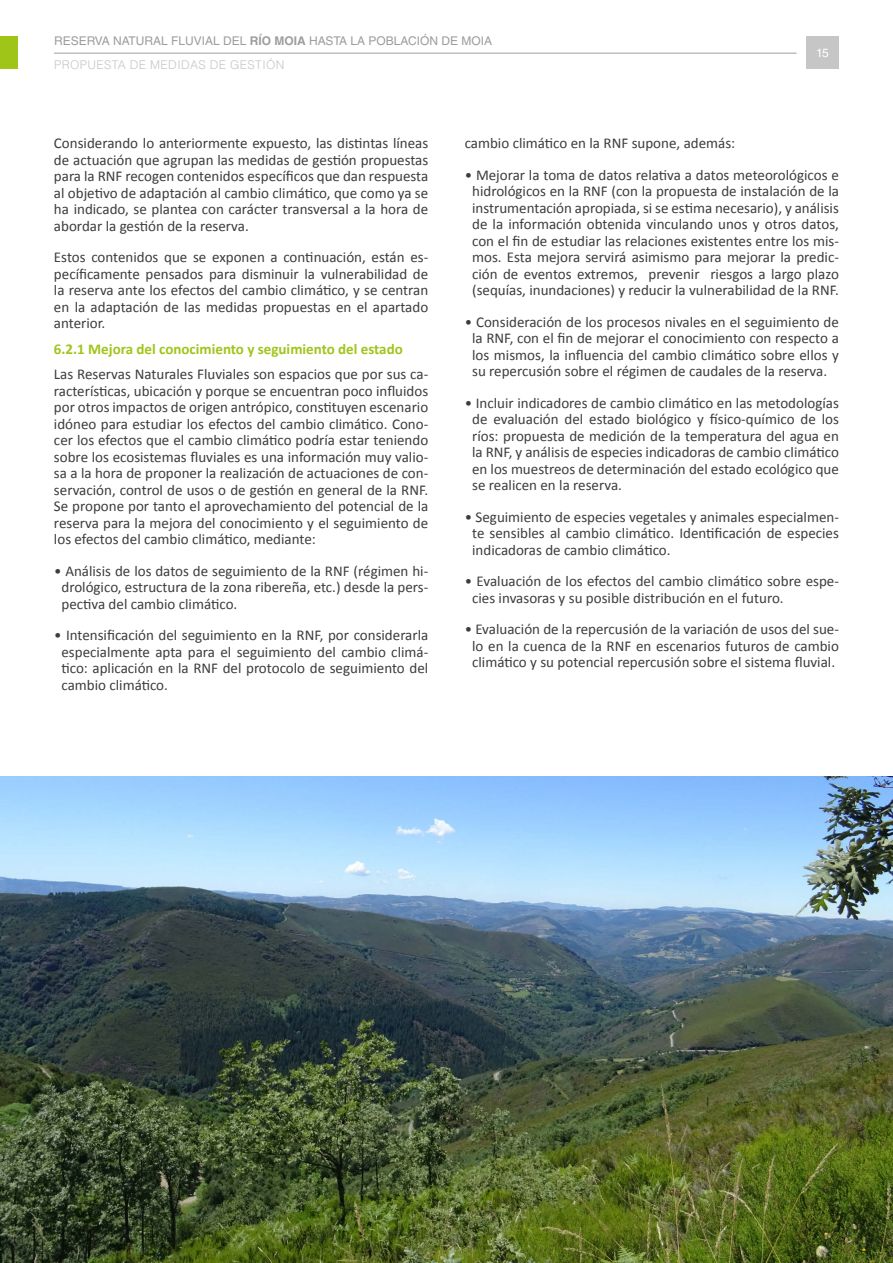
<style>
.page{position:relative;width:893px;height:1263px;background:#fff}
.page>*{position:absolute;margin:0;border:0;box-sizing:border-box;transform-origin:0 0}
.t1{font:15px/16.5px "Calibri";color:#3c3c3b;text-align:justify}
.t2{font:700 15px "Calibri";color:#a0c519}
.t3{font:12px/24.5px "Helvetica LT Std";color:#9d9d9c}
.t4{font:12px "Helvetica LT Std";color:#fff}
.s1{font-weight:700}
.s2{font-weight:300;color:#c6c6c6}
</style>
<div class="page">
<hr style="left:54px;top:53px;width:743px;height:1px;background:#9d9d9c">
<div style="left:0;top:36px;width:18px;height:33px;background:#a0c519"></div>
<div style="left:806px;top:36px;width:33px;height:33px;background:#c6c6c6"></div>
<img style="left:0;top:776px;width:893px;height:487px">
<p class="t3" style="left:54px;top:28px;width:440px">RESERVA NATURAL FLUVIAL DEL <span class="s1">RÍO MOIA</span> HASTA LA POBLACIÓN DE MOIA<br><span class="s2">PROPUESTA DE MEDIDAS DE GESTIÓN</span></p>
<p class="t4" style="left:816px;top:46px;width:14px">15</p>
<p class="t1" style="left:54px;top:134px;width:376px">Considerando lo anteriormente expuesto, las distintas líneas de actuación que agrupan las medidas de gestión propuestas para la RNF recogen contenidos específicos que dan respuesta al objetivo de adaptación al cambio climático, que como ya se ha indicado, se plantea con carácter transversal a la hora de abordar la gestión de la reserva.</p>
<p class="t1" style="left:54px;top:248px;width:376px">Estos contenidos que se exponen a continuación, están es&shy;pecíficamente pensados para disminuir la vulnerabilidad de la reserva ante los efectos del cambio climático, y se centran en la adaptación de las medidas propuestas en el apartado anterior.</p>
<p class="t2" style="left:54px;top:340px;width:350px">6.2.1 Mejora del conocimiento y seguimiento del estado</p>
<p class="t1" style="left:54px;top:365px;width:376px">Las Reservas Naturales Fluviales son espacios que por sus ca&shy;racterísticas, ubicación y porque se encuentran poco influidos por otros impactos de origen antrópico, constituyen escenario idóneo para estudiar los efectos del cambio climático. Cono&shy;cer los efectos que el cambio climático podría estar teniendo sobre los ecosistemas fluviales es una información muy valio&shy;sa a la hora de proponer la realización de actuaciones de con&shy;servación, control de usos o de gestión en general de la RNF.<br>Se propone por tanto el aprovechamiento del potencial de la reserva para la mejora del conocimiento y el seguimiento de los efectos del cambio climático, mediante:</p>
<p class="t1" style="left:61px;top:562px;width:368px;text-indent:-7px">• Análisis de los datos de seguimiento de la RNF (régimen hi&shy;drológico, estructura de la zona ribereña, etc.) desde la pers&shy;pectiva del cambio climático.</p>
<p class="t1" style="left:61px;top:626px;width:368px;text-indent:-7px">• Intensificación del seguimiento en la RNF, por considerarla especialmente apta para el seguimiento del cambio climá&shy;tico: aplicación en la RNF del protocolo de seguimiento del cambio climático.</p>
<p class="t1" style="left:465px;top:134px;width:272px">cambio climático en la RNF supone, además:</p>
<p class="t1" style="left:465px;top:166px;width:376px;text-align:center">• Mejorar la toma de datos relativa a datos meteorológicos e hidrológicos en la RNF (con la propuesta de instalación de la instrumentación apropiada, si se estima necesario), y análisis de la información obtenida vinculando unos y otros datos, con el fin de estudiar las relaciones existentes entre los mis&shy;mos. Esta mejora servirá asimismo para mejorar la predic&shy;ción de eventos extremos, prevenir riesgos a largo plazo (sequías, inundaciones) y reducir la vulnerabilidad de la RNF.</p>
<p class="t1" style="left:465px;top:313px;width:376px;text-align:center">• Consideración de los procesos nivales en el seguimiento de la RNF, con el fin de mejorar el conocimiento con respecto a los mismos, la influencia del cambio climático sobre ellos y su repercusión sobre el régimen de caudales de la reserva.</p>
<p class="t1" style="left:472px;top:394px;width:368px;text-indent:-7px">• Incluir indicadores de cambio climático en las metodologías de evaluación del estado biológico y físico-químico de los ríos: propuesta de medición de la temperatura del agua en la RNF, y análisis de especies indicadoras de cambio climático en los muestreos de determinación del estado ecológico que se realicen en la reserva.</p>
<p class="t1" style="left:472px;top:508px;width:368px;text-indent:-7px">• Seguimiento de especies vegetales y animales especialmen&shy;te sensibles al cambio climático. Identificación de especies indicadoras de cambio climático.</p>
<p class="t1" style="left:472px;top:572px;width:368px;text-indent:-7px">• Evaluación de los efectos del cambio climático sobre espe&shy;cies invasoras y su posible distribución en el futuro.</p>
<p class="t1" style="left:465px;top:620px;width:376px;text-align:center">• Evaluación de la repercusión de la variación de usos del sue&shy;lo en la cuenca de la RNF en escenarios futuros de cambio climático y su potencial repercusión sobre el sistema fluvial.</p>
</div>
